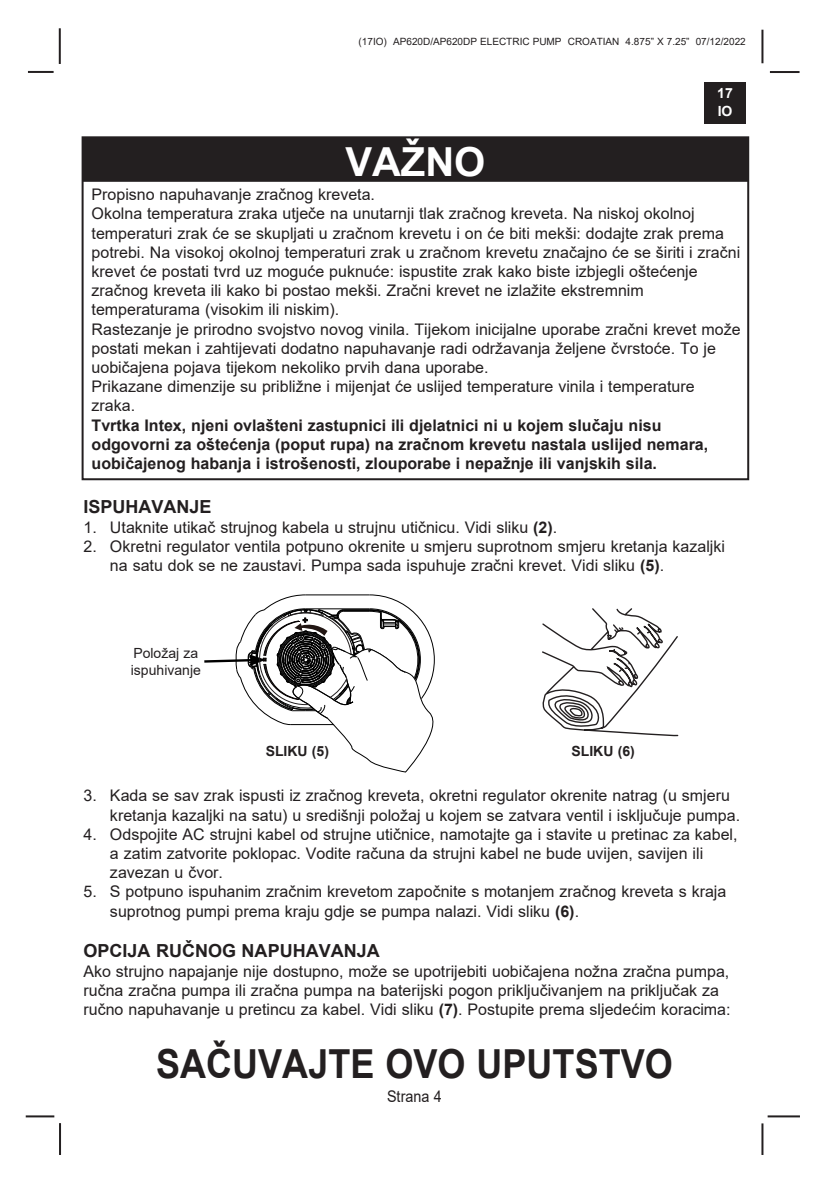
<style>
.page{position:relative;width:836px;height:1191px;background:#fff}
.page>*{position:absolute;margin:0;border:0;box-sizing:border-box;transform-origin:0 0}
.t1{font:700 40px "Arial";color:#231f20;scale:.9 1}
.t2{font:700 40px "Arial";color:#fff}
.t3{font:700 18px "Arial";color:#231f20}
.t4{font:16px/19.2px "Arial";color:#231f20}
.t5{font:700 16px/19.2px "Arial";color:#231f20}
.t6{font:16px "Arial";color:#231f20;scale:.9 1}
.t7{font:14px/16.8px "Arial";color:#231f20}
.t8{font:700 14px "Arial";color:#231f20}
.t9{font:700 14px/18px "Arial";color:#fff}
.t10{font:10px "Arial";color:#231f20}
.s1{font-weight:700}
</style>
<div class="page">
<hr style="left:767px;top:1115px;width:32px;height:2px;background:#231f20">
<hr style="left:769px;top:71px;width:30px;height:2px;background:#231f20">
<hr style="left:761px;top:30px;width:2px;height:33px;background:#231f20">
<hr style="left:761px;top:1123px;width:2px;height:32px;background:#231f20">
<hr style="left:28px;top:71px;width:26px;height:2px;background:#231f20">
<hr style="left:59px;top:28px;width:2px;height:36px;background:#231f20">
<hr style="left:59px;top:1123px;width:2px;height:32px;background:#231f20">
<hr style="left:26px;top:1115px;width:28px;height:2px;background:#231f20">
<div style="left:704px;top:83px;width:41px;height:41px;background:#231f20"></div>
<div style="left:82px;top:136px;width:667px;height:344px;border:2px solid #231f20"></div>
<div style="left:83px;top:138px;width:664px;height:43px;background:#231f20"></div>
<hr style="left:83px;top:180px;width:664px;height:2px;background:#231f20">
<svg style="left:204px;top:594px;width:231px;height:178px"></svg>
<svg style="left:542px;top:608px;width:136px;height:128px"></svg>
<p class="t10" style="left:358px;top:35px;width:388px">(17IO) AP620D/AP620DP ELECTRIC PUMP CROATIAN 4.875” X 7.25” 07/12/2022</p>
<p class="t2" style="left:345px;top:133px;width:141px">VAŽNO</p>
<p class="t9" style="left:717px;top:85px;width:17px">17<br>IO</p>
<p class="t4" style="left:91px;top:185px;width:285px">Propisno napuhavanje zračnog kreveta.</p>
<p class="t4" style="left:91px;top:204px;width:650px">Okolna temperatura zraka utječe na unutarnji tlak zračnog kreveta. Na niskoj okolnoj temperaturi zrak će se skupljati u zračnom krevetu i on će biti mekši: dodajte zrak prema potrebi. Na visokoj okolnoj temperaturi zrak u zračnom krevetu značajno će se širiti i zračni krevet će postati tvrd uz moguće puknuće: ispustite zrak kako biste izbjegli oštećenje zračnog kreveta ili kako bi postao mekši. Zračni krevet ne izlažite ekstremnim</p>
<p class="t4" style="left:91px;top:300px;width:249px">temperaturama (visokim ili niskim).</p>
<p class="t4" style="left:91px;top:319px;width:650px">Rastezanje je prirodno svojstvo novog vinila. Tijekom inicijalne uporabe zračni krevet može postati mekan i zahtijevati dodatno napuhavanje radi održavanja željene čvrstoće. To je uobičajena pojava tijekom nekoliko prvih dana uporabe.</p>
<p class="t4" style="left:91px;top:377px;width:604px">Prikazane dimenzije su približne i mijenjat će uslijed temperature vinila i temperature zraka.</p>
<p class="t5" style="left:91px;top:415px;width:571px">Tvrtka Intex, njeni ovlašteni zastupnici ili djelatnici ni u kojem slučaju nisu</p>
<p class="t5" style="left:91px;top:435px;width:618px">odgovorni za oštećenja (poput rupa) na zračnom krevetu nastala uslijed nemara, uobičajenog habanja i istrošenosti, zlouporabe i nepažnje ili vanjskih sila.</p>
<p class="t3" style="left:83px;top:493px;width:130px">ISPUHAVANJE</p>
<p class="t4" style="left:83px;top:517px;width:475px">1. Utaknite utikač strujnog kabela u strujnu utičnicu. Vidi sliku <span class="s1">(2)</span>.</p>
<p class="t4" style="left:83px;top:536px;width:642px">2. Okretni regulator ventila potpuno okrenite u smjeru suprotnom smjeru kretanja kazaljki</p>
<p class="t4" style="left:110px;top:555px;width:555px">na satu dok se ne zaustavi. Pumpa sada ispuhuje zračni krevet. Vidi sliku <span class="s1">(5)</span>.</p>
<p class="t7" style="left:131px;top:645px;width:72px">Položaj za ispuhivanje</p>
<p class="t8" style="left:265px;top:741px;width:65px">SLIKU (5)</p>
<p class="t8" style="left:571px;top:741px;width:65px">SLIKU (6)</p>
<p class="t4" style="left:83px;top:786px;width:647px">3. Kada se sav zrak ispusti iz zračnog kreveta, okretni regulator okrenite natrag (u smjeru</p>
<p class="t4" style="left:110px;top:805px;width:631px">kretanja kazaljki na satu) u središnji položaj u kojem se zatvara ventil i isključuje pumpa.</p>
<p class="t4" style="left:83px;top:824px;width:655px">4. Odspojite AC strujni kabel od strujne utičnice, namotajte ga i stavite u pretinac za kabel,</p>
<p class="t4" style="left:110px;top:843px;width:594px">a zatim zatvorite poklopac. Vodite računa da strujni kabel ne bude uvijen, savijen ili</p>
<p class="t4" style="left:110px;top:863px;width:114px">zavezan u čvor.</p>
<p class="t4" style="left:83px;top:882px;width:644px">5. S potpuno ispuhanim zračnim krevetom započnite s motanjem zračnog kreveta s kraja</p>
<p class="t4" style="left:110px;top:901px;width:470px">suprotnog pumpi prema kraju gdje se pumpa nalazi. Vidi sliku <span class="s1">(6)</span>.</p>
<p class="t3" style="left:83px;top:937px;width:298px">OPCIJA RUČNOG NAPUHAVANJA</p>
<p class="t4" style="left:83px;top:961px;width:648px">Ako strujno napajanje nije dostupno, može se upotrijebiti uobičajena nožna zračna pumpa, ručna zračna pumpa ili zračna pumpa na baterijski pogon priključivanjem na priključak za ručno napuhavanje u pretincu za kabel. Vidi sliku <span class="s1">(7)</span>. Postupite prema sljedećim koracima:</p>
<h1 class="t1" style="left:156px;top:1036px;width:575px">SAČUVAJTE OVO UPUTSTVO</h1>
<p class="t6" style="left:387px;top:1085px;width:62px">Strana 4</p>
</div>
